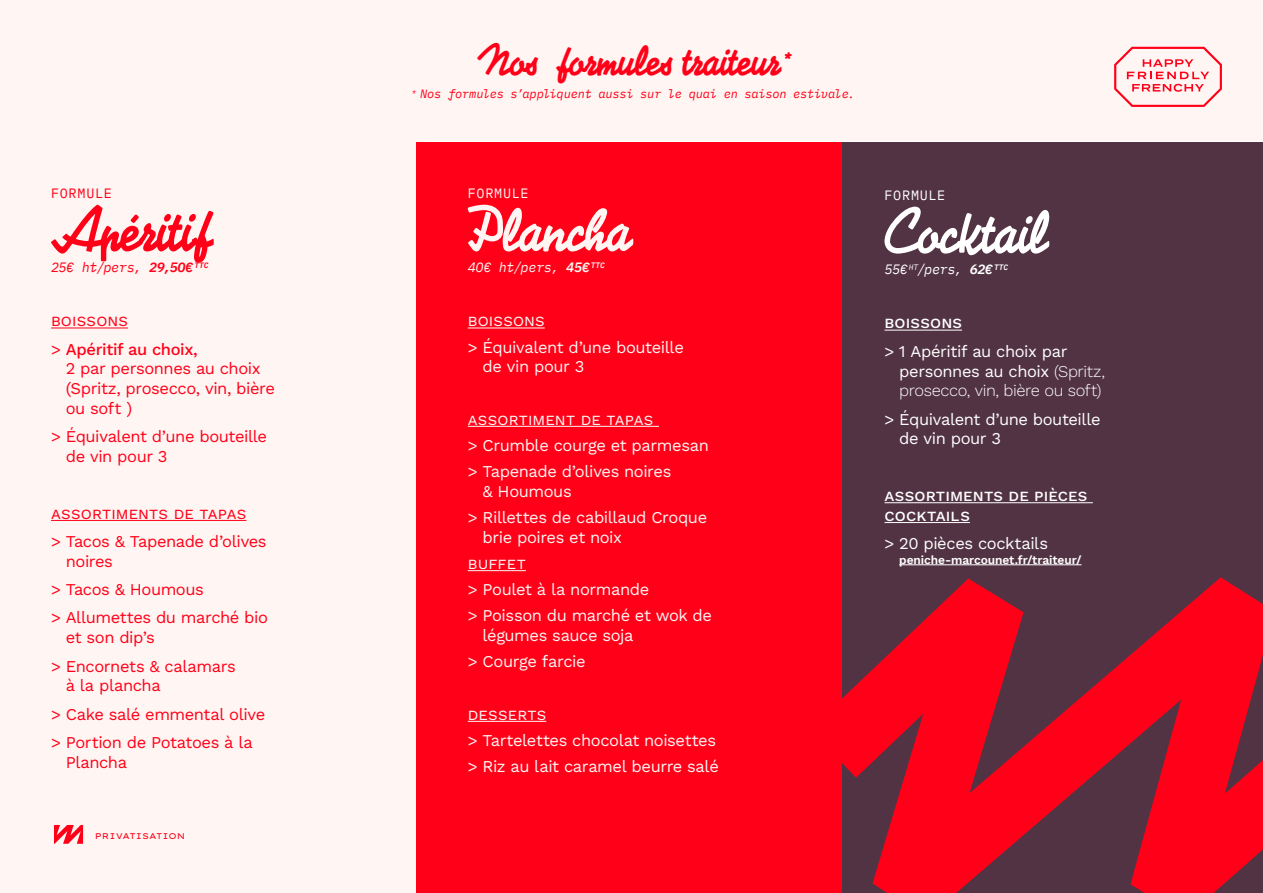
<style>
.page{position:relative;width:1263px;height:893px;background:#fff}
.page>*{position:absolute;margin:0;border:0;box-sizing:border-box;transform-origin:0 0}
.t1{font:700 60px "Veltro";letter-spacing:-.02em;color:#ff0018}
.t2{font:700 60px "Veltro";letter-spacing:-.02em;color:#fff}
.t3{font:700 60px "Veltro";letter-spacing:-.025em;color:#fff6f3}
.t4{font:700 42px "Veltro";letter-spacing:-.02em;color:#ff0018}
.t5{font:16.5px/26.2px "Work Sans";letter-spacing:-.025em;color:#fff6f3}
.t6{font:16.5px/28.3px "Work Sans";letter-spacing:-.025em;color:#ff0018}
.t7{font:16.5px/19.8px "Work Sans";letter-spacing:-.025em;color:#fff}
.t8{font:500 16.5px/19.8px "Work Sans";letter-spacing:.01em;color:#fff}
.t9{font:500 16.5px/28.3px "Work Sans";letter-spacing:-.025em;color:#ff0018}
.t10{font:italic 13.5px "IBM Plex Mono";letter-spacing:-.03em;color:#ff0018}
.t11{font:italic 13.5px "IBM Plex Mono";letter-spacing:-.02em;color:#fff6f3}
.t12{font:italic 13.5px "IBM Plex Mono";letter-spacing:-.03em;color:#fff}
.t13{font:13.5px "IBM Plex Mono";letter-spacing:.05em;color:#ff0018}
.t14{font:13.5px "IBM Plex Mono";letter-spacing:.05em;color:#fff6f3}
.t15{font:13.5px "IBM Plex Mono";letter-spacing:.05em;color:#fff}
.t16{font:italic 12px "IBM Plex Mono";letter-spacing:-.015em;color:#ff0018}
.t17{font:600 12px "Work Sans";letter-spacing:-.01em;color:#fff}
.t18{font:8.25px "Lexend Peta";color:#ff0018}
.s1{font-weight:600}
.s2{font-weight:400}
.s3{font-size:24.45px}
.s4{font-weight:300}
</style>
<div class="page">
<div style="left:0;top:142px;width:425px;height:751px;background:#fff6f3"></div>
<div style="left:0;top:0;width:1263px;height:140px;background:#fff6f3"></div>
<div style="left:417px;top:142px;width:425px;height:750px;background:#ff0018"></div>
<div style="left:842px;top:142px;width:421px;height:750px;background:#523343"></div>
<svg style="left:54px;top:825px;width:29px;height:19px"></svg>
<hr style="left:51px;top:328px;width:77px;height:1px;background:#ff0018">
<hr style="left:51px;top:520px;width:195px;height:1px;background:#ff0018">
<hr style="left:468px;top:328px;width:77px;height:1px;background:#fff6f3">
<hr style="left:468px;top:426px;width:191px;height:1px;background:#fff6f3">
<hr style="left:468px;top:570px;width:58px;height:1px;background:#fff6f3">
<hr style="left:468px;top:721px;width:78px;height:1px;background:#fff6f3">
<hr style="left:884px;top:330px;width:78px;height:1px;background:#fff">
<hr style="left:884px;top:502px;width:209px;height:1px;background:#fff">
<hr style="left:884px;top:522px;width:86px;height:1px;background:#fff">
<hr style="left:899px;top:564px;width:182px;height:1px;background:#fff">
<svg style="left:1114px;top:47px;width:108px;height:60px"></svg>
<svg style="left:810px;top:577px;width:453px;height:316px;fill:#ff0018"></svg>
<p class="t13" style="left:51px;top:183px;width:62px">FORMULE</p>
<h1 class="t1" style="left:51px;top:193px;width:163px">Apéritif</h1>
<p class="t10" style="left:51px;top:257px;width:159px">25€ ht/pers, <span class="s1">29,50€</span> <sup>TTC</sup></p>
<p class="t9" style="left:51px;top:306px;width:148px"><span class="s2">boissons<br>&gt;</span> Apéritif au choix,</p>
<p class="t6" style="left:66px;top:358px;width:211px;line-height:19.8px">2 par personnes au choix (Spritz, prosecco, vin, bière ou soft )</p>
<p class="t6" style="left:66px;top:426px;width:203px;line-height:19.8px;text-indent:-15px">&gt; Équivalent d’une bouteille de vin pour 3</p>
<p class="t6" style="left:51px;top:498px;width:217px">assortiments de tapas<br>&gt; Tacos &amp; Tapenade d’olives</p>
<p class="t6" style="left:51px;top:546px;width:218px;text-indent:15px">noires<br>&gt; Tacos &amp; Houmous<br>&gt; Allumettes du marché bio</p>
<p class="t6" style="left:51px;top:623px;width:186px;text-indent:15px">et son dip’s<br>&gt; Encornets &amp; calamars</p>
<p class="t6" style="left:51px;top:671px;width:216px;text-indent:15px">à la plancha<br>&gt; Cake salé emmental olive &gt; Portion de Potatoes à la</p>
<p class="t6" style="left:66px;top:747px;width:63px">Plancha</p>
<p class="t18" style="left:95px;top:830px;width:92px">PRIVATISATION</p>
<h2 class="t4" style="left:477px;top:34px;width:314px">Nos formules traiteur<span class="s3">*</span></h2>
<p class="t16" style="left:412px;top:84px;width:444px"><sup>*</sup> Nos formules s’appliquent aussi sur le quai en saison estivale.</p>
<p class="t14" style="left:468px;top:183px;width:62px">FORMULE</p>
<h1 class="t3" style="left:468px;top:193px;width:166px">Plancha</h1>
<p class="t11" style="left:468px;top:257px;width:139px">40€ ht/pers, <span class="s1">45€</span> <sup>TTC</sup></p>
<p class="t5" style="left:468px;top:307px;width:218px">boissons<br>&gt; Équivalent d’une bouteille</p>
<p class="t5" style="left:482px;top:353px;width:103px">de vin pour 3</p>
<p class="t5" style="left:468px;top:405px;width:243px">assortiment de tapas<br>&gt; Crumble courge et parmesan &gt; Tapenade d’olives noires</p>
<p class="t5" style="left:468px;top:477px;width:241px;text-indent:15px">&amp; Houmous<br>&gt; Rillettes de cabillaud Croque</p>
<p class="t5" style="left:468px;top:523px;width:246px;text-indent:15px">brie poires et noix<br>buffet<br>&gt; Poulet à la normande<br>&gt; Poisson du marché et wok de</p>
<p class="t5" style="left:468px;top:622px;width:167px;text-indent:15px">légumes sauce soja &gt; Courge farcie</p>
<p class="t5" style="left:468px;top:700px;width:253px">desserts<br>&gt; Tartelettes chocolat noisettes &gt; Riz au lait caramel beurre salé</p>
<p class="t15" style="left:884px;top:185px;width:62px">FORMULE</p>
<h1 class="t2" style="left:884px;top:195px;width:165px">Cocktail</h1>
<p class="t12" style="left:884px;top:259px;width:125px">55€ <sup>HT</sup>/pers, <span class="s1">62€</span> <sup>TTC</sup></p>
<p class="t8" style="left:884px;top:312px;width:79px">boissons</p>
<p class="t7" style="left:899px;top:341px;width:207px;text-indent:-15px">&gt; 1 Apéritif au choix par personnes au choix <span class="s4">(Spritz, prosecco, vin, bière ou soft)</span></p>
<p class="t7" style="left:899px;top:408px;width:203px;text-indent:-15px">&gt; Équivalent d’une bouteille de vin pour 3</p>
<p class="t8" style="left:884px;top:485px;width:204px">assortiments de pièces cocktails</p>
<p class="t7" style="left:884px;top:533px;width:165px">&gt; 20 pièces cocktails</p>
<p class="t17" style="left:899px;top:550px;width:184px">peniche-marcounet.fr/traiteur/</p>
</div>
